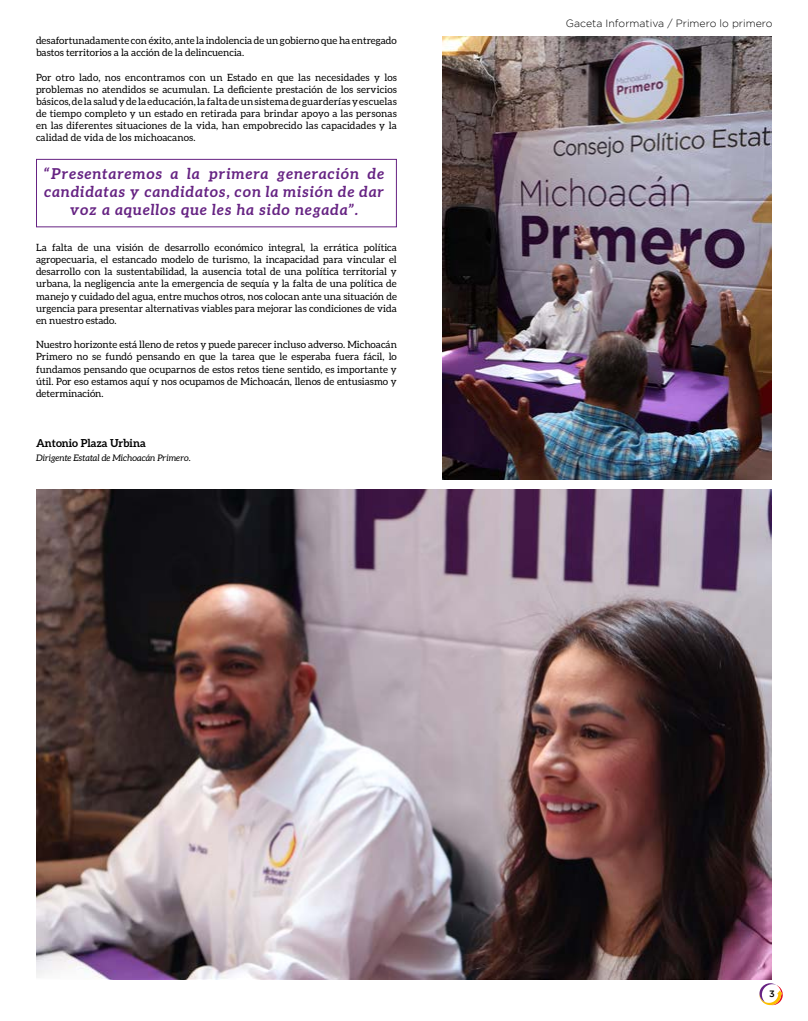
<style>
.page{position:relative;width:808px;height:1021px;background:#fff}
.page>*{position:absolute;margin:0;border:0;box-sizing:border-box;transform-origin:0 0}
.t1{font:italic 700 15px/18px "Aleo";letter-spacing:.06em;color:#662383;text-align:center}
.t2{font:700 11px "Aleo";color:#000}
.t3{font:300 10.5px "Gotham";color:#000}
.t4{font:10px/12.2px "Aleo";color:#000;text-align:justify}
.t5{font:500 9.2px "Gotham";color:#000}
.t6{font:italic 9px "Aleo";color:#000}
</style>
<div class="page">
<svg style="left:759px;top:983px;width:24px;height:22px"></svg>
<img style="left:36px;top:489px;width:735px;height:490px">
<img style="left:442px;top:36px;width:329px;height:443px">
<div style="left:36px;top:159px;width:361px;height:68px;background:#fff;border:1px solid #662383"></div>
<p class="t4" style="left:36px;top:34px;width:362px">desafortunadamente con éxito, ante la indolencia de un gobierno que ha entregado bastos territorios a la acción de la delincuencia.</p>
<p class="t4" style="left:36px;top:71px;width:362px">Por otro lado, nos encontramos con un Estado en que las necesidades y los problemas no atendidos se acumulan. La deficiente prestación de los servicios básicos, de la salud y de la educación, la falta de un sistema de guarderías y escuelas de tiempo completo y un estado en retirada para brindar apoyo a las personas en las diferentes situaciones de la vida, han empobrecido las capacidades y la calidad de vida de los michoacanos.</p>
<h1 class="t1" style="left:44px;top:164px;width:341px">“Presentaremos a la primera generación de candidatas y candidatos, con la misión de dar voz a aquellos que les ha sido negada”.</h1>
<p class="t4" style="left:36px;top:241px;width:362px">La falta de una visión de desarrollo económico integral, la errática política agropecuaria, el estancado modelo de turismo, la incapacidad para vincular el desarrollo con la sustentabilidad, la ausencia total de una política territorial y urbana, la negligencia ante la emergencia de sequía y la falta de una política de manejo y cuidado del agua, entre muchos otros, nos colocan ante una situación de urgencia para presentar alternativas viables para mejorar las condiciones de vida en nuestro estado.</p>
<p class="t4" style="left:36px;top:338px;width:362px">Nuestro horizonte está lleno de retos y puede parecer incluso adverso. Michoacán Primero no se fundó pensando en que la tarea que le esperaba fuera fácil, lo fundamos pensando que ocuparnos de estos retos tiene sentido, es importante y útil. Por eso estamos aquí y nos ocupamos de Michoacán, llenos de entusiasmo y determinación.</p>
<p class="t2" style="left:36px;top:436px;width:111px">Antonio Plaza Urbina</p>
<p class="t6" style="left:36px;top:452px;width:156px">Dirigente Estatal de Michoacán Primero.</p>
<p class="t3" style="left:566px;top:17px;width:208px">Gaceta Informativa / Primero lo primero</p>
<p class="t5" style="left:769px;top:988px;width:7px">3</p>
</div>
